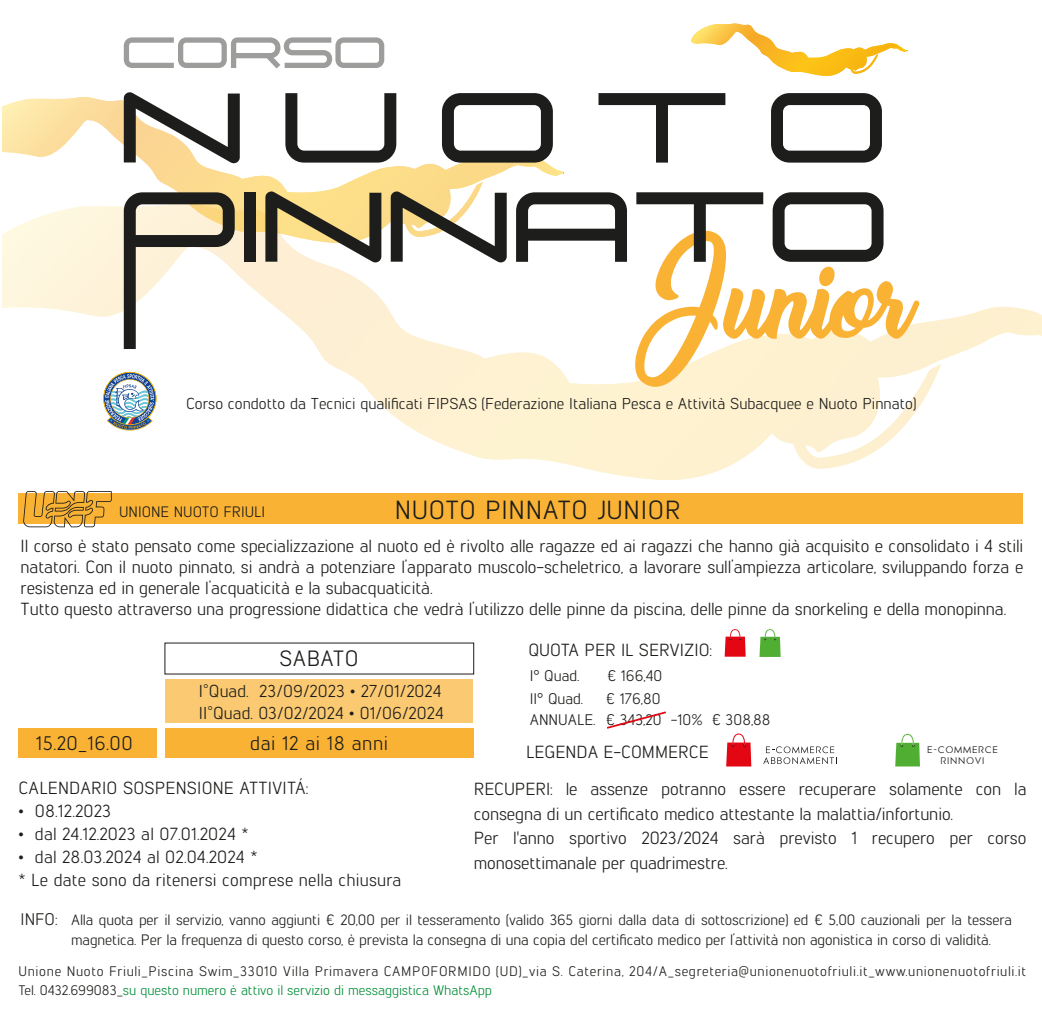
<style>
.page{position:relative;width:1042px;height:1023px;background:#fff}
.page>*{position:absolute;margin:0;border:0;box-sizing:border-box;transform-origin:0 0}
.t1{font:136.85px "Sweet Sensations Personal Use";color:#f9b234}
.t2{font:56.18px "Suissnord";color:#9d9d9c}
.t3{font:26.25px "Lintel";letter-spacing:.025em;color:#1d1d1b}
.t4{font:22.05px "Lintel";letter-spacing:.02em;color:#1d1d1b}
.t5{font:19.6px "Lintel";letter-spacing:.025em;color:#1d1d1b}
.t6{font:17.5px/21px "Lintel";letter-spacing:-.005em;color:#1d1d1b}
.t7{font:17.15px/22.1px "Lintel";letter-spacing:.005em;color:#1d1d1b}
.t8{font:15.75px "Lintel";color:#1d1d1b}
.t9{font:15.22px/21.3px "Lintel";color:#1d1d1b}
.t10{font:15.05px "Lintel";letter-spacing:-.005em;color:#1d1d1b}
.t11{font:14.88px "Lintel";letter-spacing:-.005em;color:#1d1d1b}
.t12{font:13.83px/19.2px "Lintel";letter-spacing:.05em;color:#1d1d1b}
.t13{font:9.1px/11px "Pasajero";letter-spacing:.15em;color:#1d1d1b;text-align:center}
.s1{font-size:16.8px}
.s2{font-size:14.88px}
.s3{color:#008d36}
</style>
<div class="page">
<div style="left:19px;top:493px;width:1004px;height:31px;background:#f9b234"></div>
<div style="left:165px;top:727px;width:308px;height:30px;background:#f9b234"></div>
<div style="left:165px;top:679px;width:308px;height:44px;background:#fac971"></div>
<div style="left:19px;top:727px;width:138px;height:30px;background:#f9b234"></div>
<svg style="left:23px;top:491px;width:89px;height:36px"></svg>
<svg style="left:724px;top:629px;width:21px;height:27px"></svg>
<svg style="left:759px;top:629px;width:22px;height:27px"></svg>
<svg style="left:763px;top:746px;width:72px;height:17px"></svg>
<svg style="left:726px;top:733px;width:25px;height:33px"></svg>
<svg style="left:895px;top:733px;width:25px;height:33px"></svg>
<svg style="left:2px;top:95px;width:562px;height:105px"></svg>
<svg style="left:2px;top:200px;width:1040px;height:280px"></svg>
<svg style="left:691px;top:23px;width:217px;height:53px"></svg>
<svg style="left:124px;top:92px;width:116px;height:71px"></svg>
<svg style="left:285px;top:93px;width:111px;height:69px"></svg>
<svg style="left:442px;top:93px;width:111px;height:69px"></svg>
<svg style="left:598px;top:93px;width:127px;height:69px"></svg>
<svg style="left:771px;top:93px;width:111px;height:69px"></svg>
<svg style="left:124px;top:192px;width:111px;height:157px"></svg>
<div style="left:244px;top:192px;width:12px;height:70px;background:#1d1d1b"></div>
<svg style="left:265px;top:191px;width:116px;height:71px"></svg>
<svg style="left:391px;top:191px;width:116px;height:71px"></svg>
<svg style="left:516px;top:192px;width:111px;height:70px"></svg>
<svg style="left:636px;top:192px;width:127px;height:70px"></svg>
<svg style="left:772px;top:192px;width:111px;height:70px"></svg>
<svg style="left:103px;top:372px;width:53px;height:58px"></svg>
<svg style="left:607px;top:711px;width:59px;height:18px"></svg>
<h2 class="t2" style="left:124px;top:17px;width:266px">CORSO</h2>
<h1 class="t1" style="left:643px;top:224px;width:264px">Junior</h1>
<p class="t8" style="left:186px;top:392px;width:732px">Corso condotto da Tecnici qualificati FIPSAS (Federazione Italiana Pesca e Attività Subacquee e Nuoto Pinnato)</p>
<p class="t10" style="left:119px;top:501px;width:148px">UNIONE NUOTO FRIULI</p>
<h3 class="t3" style="left:395px;top:491px;width:287px">NUOTO PINNATO JUNIOR</h3>
<p class="t6" style="left:21px;top:534px;width:1004px">Il corso è stato pensato come specializzazione al nuoto ed è rivolto alle ragazze ed ai ragazzi che hanno già acquisito e consolidato i 4 stili natatori. Con il nuoto pinnato, si andrà a potenziare l’apparato muscolo-scheletrico, a lavorare sull’ampiezza articolare, sviluppando forza e resistenza ed in generale l’acquaticità e la subacquaticità.<br>Tutto questo attraverso una progressione didattica che vedrà l’utilizzo delle pinne da piscina, delle pinne da snorkeling e della monopinna.</p>
<p class="t5" style="left:36px;top:729px;width:98px">15.20_16.00</p>
<p class="t4" style="left:279px;top:643px;width:81px">SABATO</p>
<p class="t7" style="left:199px;top:678px;width:246px">I˚Quad. 23/09/2023 • 27/01/2024<br>II˚Quad. 03/02/2024 • 01/06/2024</p>
<p class="t5" style="left:250px;top:729px;width:139px">dai 12 ai 18 anni</p>
<p class="t6" style="left:19px;top:776px;width:291px">CALENDARIO SOSPENSIONE ATTIVITÁ:</p>
<p class="t6" style="left:19px;top:799px;width:94px">• 08.12.2023</p>
<p class="t6" style="left:19px;top:822px;width:231px">• dal 24.12.2023 al 07.01.2024 *</p>
<p class="t6" style="left:19px;top:843px;width:384px;line-height:22.8px">• dal 28.03.2024 al 02.04.2024 *<br>* Le date sono da ritenersi comprese nella chiusura</p>
<p class="t6" style="left:528px;top:637px;width:185px">QUOTA PER IL SERVIZIO:</p>
<p class="t9" style="left:530px;top:663px;width:51px">I° Quad.</p>
<p class="t9" style="left:607px;top:663px;width:57px">€ 166,40</p>
<p class="t9" style="left:530px;top:687px;width:55px">II° Quad.</p>
<p class="t9" style="left:530px;top:687px;width:242px;text-indent:76px">€ 176,80<br>ANNUALE. € 343,20 -10% € 308,88</p>
<p class="t6" style="left:526px;top:740px;width:184px">LEGENDA E-COMMERCE</p>
<p class="t13" style="left:927px;top:744px;width:72px">E-COMMERCE<br>RINNOVI</p>
<p class="t6" style="left:474px;top:775px;width:554px;line-height:24.5px">RECUPERI: le assenze potranno essere recuperare solamente con la consegna di un certificato medico attestante la malattia/infortunio.<br>Per l'anno sportivo 2023/2024 sarà previsto 1 recupero per corso monosettimanale per quadrimestre.</p>
<p class="t11" style="left:21px;top:909px;width:993px"><span class="s1">INFO:</span> Alla quota per il servizio, vanno aggiunti € 20,00 per il tesseramento (valido 365 giorni dalla data di sottoscrizione) ed € 5,00 cauzionali per la tessera</p>
<p class="t10" style="left:71px;top:929px;width:921px"><span class="s2">magnetica.</span> Per la frequenza di questo corso, è prevista la consegna di una copia del certificato medico per l’attività non agonistica in corso di validità.</p>
<p class="t12" style="left:18px;top:959px;width:1009px">Unione Nuoto Friuli_Piscina Swim_33010 Villa Primavera CAMPOFORMIDO (UD)_via S. Caterina, 204/A_segreteria@unionenuotofriuli.it_www.unionenuotofriuli.it<br>Tel. 0432.699083_<span class="s3">su questo numero è attivo il servizio di messaggistica WhatsApp</span></p>
</div>
